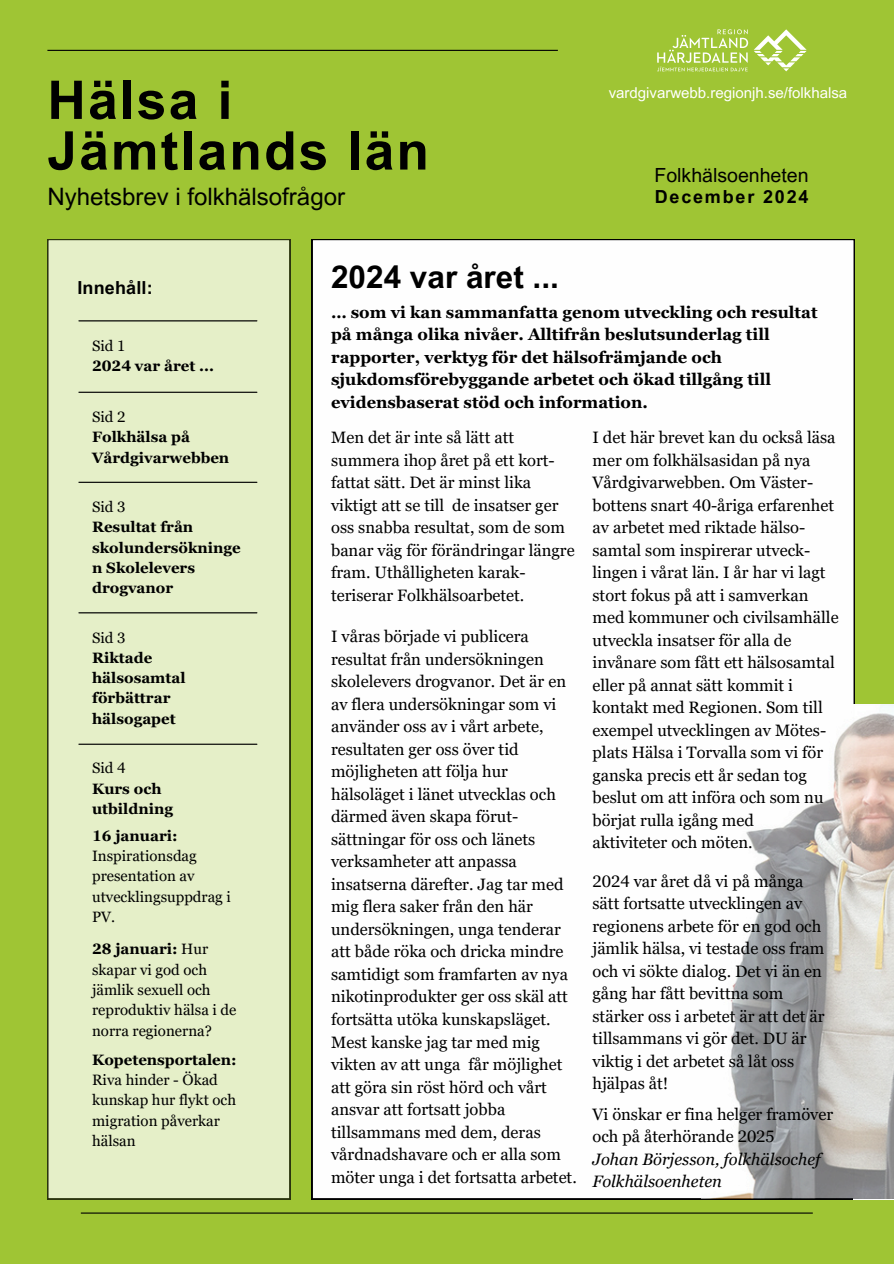
<style>
.page{position:relative;width:894px;height:1264px;background:#fff}
.page>*{position:absolute;margin:0;border:0;box-sizing:border-box;transform-origin:0 0}
.t1{font:700 53.4px/50.7px "Arial MT Pro";letter-spacing:.04em;color:#000}
.t2{font:700 31.5px "Arial MT Pro";color:#000}
.t3{font:24px "Arial MT Pro";color:#000}
.t4{font:19.5px "Arial MT Pro";color:#000}
.t5{font:700 18px "Arial MT Pro";letter-spacing:.1em;color:#000}
.t6{font:700 18px "Arial MT Pro";letter-spacing:.01em;color:#000}
.t7{font:16.5px/22.5px "Georgia Pro";color:#000}
.t8{font:700 16.5px/22.5px "Georgia Pro";color:#000}
.t9{font:italic 16.5px/22.5px "Georgia Pro";color:#000}
.t10{font:15px/20.2px "Georgia Pro";color:#000}
.t11{font:700 15px/20.2px "Georgia Pro";color:#000}
.t12{font:15px "Arial MT Pro";color:#fff}
.s1{font-weight:700}
</style>
<div class="page">
<div style="left:0;top:0;width:893px;height:1263px;background:#9fc534"></div>
<hr style="left:47px;top:50px;width:510px;height:1px;background:#000">
<hr style="left:81px;top:1212px;width:731px;height:1px;background:#000">
<div style="left:312px;top:239px;width:542px;height:960px;background:#fefefe"></div>
<div style="left:47px;top:239px;width:243px;height:960px;background:#e5efc8"></div>
<hr style="left:79px;top:320px;width:178px;height:1px;background:#000">
<hr style="left:79px;top:392px;width:178px;height:1px;background:#000">
<hr style="left:79px;top:482px;width:178px;height:1px;background:#000">
<hr style="left:79px;top:612px;width:178px;height:1px;background:#000">
<hr style="left:79px;top:743px;width:178px;height:1px;background:#000">
<hr style="left:79px;top:1263px;width:178px;height:1px;background:#000">
<img style="left:701px;top:704px;width:192px;height:494px">
<svg style="left:657px;top:29px;width:149px;height:42px"></svg>
<p class="t1" style="left:47px;top:81px;width:383px">Hälsa i<br>Jämtlands län</p>
<p class="t3" style="left:47px;top:188px;width:299px">Nyhetsbrev i folkhälsofrågor</p>
<p class="t6" style="left:77px;top:281px;width:77px">Innehåll:</p>
<p class="t2" style="left:331px;top:265px;width:229px">2024 var året ...</p>
<p class="t12" style="left:608px;top:88px;width:240px">vardgivarwebb.regionjh.se/folkhalsa</p>
<p class="t4" style="left:654px;top:168px;width:155px">Folkhälsoenheten</p>
<p class="t5" style="left:654px;top:190px;width:155px">December 2024</p>
<p class="t10" style="left:92px;top:335px;width:35px">Sid 1</p>
<h1 class="t11" style="left:92px;top:355px;width:123px">2024 var året ...</h1>
<h3 class="t10" style="left:92px;top:407px;width:35px">Sid 2</h3>
<p class="t11" style="left:92px;top:427px;width:139px">Folkhälsa på<br>Vårdgivarwebben</p>
<p class="t10" style="left:92px;top:497px;width:35px">Sid 3</p>
<h5 class="t11" style="left:92px;top:517px;width:150px">Resultat från skolundersökninge n Skolelevers drogvanor</h5>
<h4 class="t10" style="left:92px;top:627px;width:35px">Sid 3</h4>
<h4 class="t11" style="left:92px;top:647px;width:95px">Riktade hälsosamtal förbättrar hälsogapet</h4>
<h2 class="t10" style="left:92px;top:758px;width:35px">Sid 4</h2>
<h6 class="t11" style="left:92px;top:778px;width:82px">Kurs och utbildning</h6>
<p class="t10" style="left:92px;top:825px;width:140px"><span class="s1">16 januari:<br></span>Inspirationsdag presentation av utvecklingsuppdrag i<br>PV.</p>
<p class="t10" style="left:92px;top:939px;width:146px"><span class="s1">28 januari:</span> Hur skapar vi god och jämlik sexuell och reproduktiv hälsa i de norra regionerna?</p>
<p class="t10" style="left:92px;top:1049px;width:146px"><span class="s1">Kopetensportalen:<br></span>Riva hinder - Ökad kunskap hur flykt och migration påverkar hälsan</p>
<p class="t8" style="left:331px;top:300px;width:488px">… som vi kan sammanfatta genom utveckling och resultat på många olika nivåer. Alltifrån beslutsunderlag till rapporter, verktyg för det hälsofrämjande och sjukdomsförebyggande arbetet och ökad tillgång till evidensbaserat stöd och information.</p>
<p class="t7" style="left:331px;top:426px;width:245px">Men det är inte så lätt att summera ihop året på ett kort&shy;fattat sätt. Det är minst lika viktigt att se till de insatser ger oss snabba resultat, som de som banar väg för förändringar längre fram. Uthålligheten karak&shy;teriserar Folkhälsoarbetet.</p>
<p class="t7" style="left:331px;top:625px;width:247px">I våras började vi publicera resultat från undersökningen skolelevers drogvanor. Det är en av flera undersökningar som vi använder oss av i vårt arbete, resultaten ger oss över tid möjligheten att följa hur hälsoläget i länet utvecklas och därmed även skapa förut&shy;sättningar för oss och länets verksamheter att anpassa insatserna därefter. Jag tar med mig flera saker från den här undersökningen, unga tenderar att både röka och dricka mindre samtidigt som framfarten av nya nikotinprodukter ger oss skäl att fortsätta utöka kunskapsläget.<br>Mest kanske jag tar med mig vikten av att unga får möjlighet att göra sin röst hörd och vårt ansvar att fortsatt jobba tillsammans med dem, deras vårdnadshavare och er alla som möter unga i det fortsatta arbetet.</p>
<p class="t7" style="left:592px;top:426px;width:247px">I det här brevet kan du också läsa mer om folkhälsasidan på nya<br>Vårdgivarwebben. Om Väster&shy;bottens snart 40-åriga erfarenhet av arbetet med riktade hälso&shy;samtal som inspirerar utveck&shy;lingen i vårat län. I år har vi lagt stort fokus på att i samverkan med kommuner och civilsamhälle utveckla insatser för alla de invånare som fått ett hälsosamtal eller på annat sätt kommit i kontakt med Regionen. Som till exempel utvecklingen av Mötes&shy;plats Hälsa i Torvalla som vi för ganska precis ett år sedan tog beslut om att införa och som nu börjat rulla igång med</p>
<p class="t7" style="left:592px;top:831px;width:161px">aktiviteter och möten.</p>
<p class="t7" style="left:592px;top:869px;width:212px">2024 var året då vi på många</p>
<p class="t7" style="left:592px;top:892px;width:233px">sätt fortsatte utvecklingen av regionens arbete för en god och jämlik hälsa, vi testade oss fram och vi sökte dialog. Det vi än en gång har fått bevittna som</p>
<p class="t7" style="left:592px;top:1004px;width:233px">stärker oss i arbetet är att det är tillsammans vi gör det. DU är viktig i det arbetet så låt oss hjälpas åt!</p>
<p class="t7" style="left:592px;top:1102px;width:242px">Vi önskar er fina helger framöver och på återhörande 2025</p>
<p class="t9" style="left:592px;top:1147px;width:229px">Johan Börjesson, folkhälsochef<br>Folkhälsoenheten</p>
</div>
